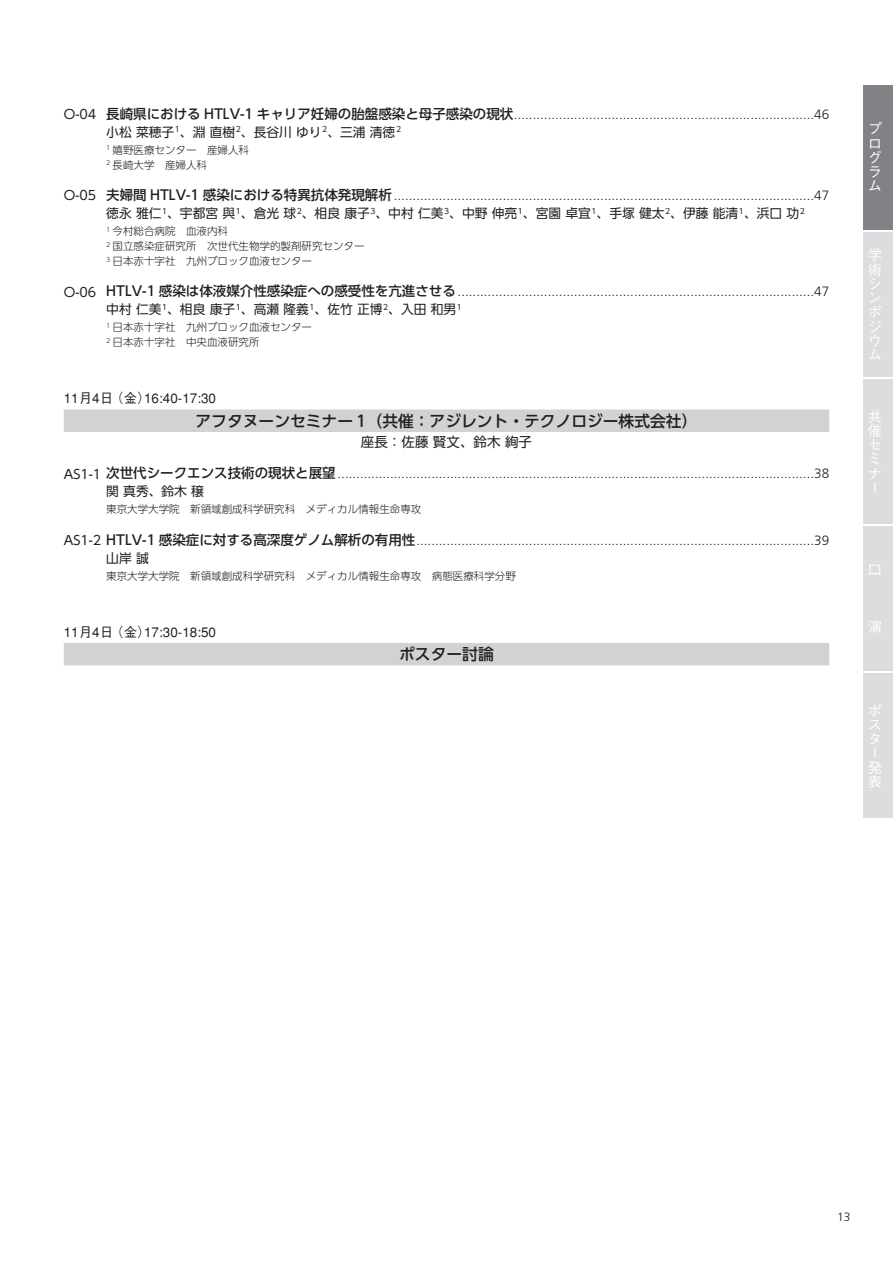
<style>
.page{position:relative;width:893px;height:1263px;background:#fff}
.page>*{position:absolute;margin:0;border:0;box-sizing:border-box;transform-origin:0 0}
.t1{font:500 15.75px "UD Shin Go Pro";color:#231f20}
.t2{font:500 14.25px/14.2px "Gothic BBB Pro";color:#fff;text-align:justify}
.t3{font:300 13.5px "Frutiger LT Std";color:#231f20}
.t4{font:500 13.5px "Gothic BBB";color:#231f20}
.t5{font:13.5px "Shin Go Pro";color:#231f20}
.t6{font:12.75px "UD Shin Go Pr 6 N";color:#231f20}
.t7{font:12.75px "UD Shin Go Pro";color:#231f20}
.t8{font:300 12px "Frutiger LT Std";color:#231f20}
.t9{font:300 10.5px/15px "UD Shin Go Pro";color:#231f20}
.s1{font-family:"UD Shin Go Pro";font-weight:500}
.s2{font-family:"UD Shin Go Pro";font-weight:400;font-size:12.75px}
</style>
<div class="page">
<div style="left:64px;top:409px;width:765px;height:23px;background:#d1d2d4"></div>
<div style="left:64px;top:643px;width:765px;height:22px;background:#d1d2d4"></div>
<div style="left:863px;top:85px;width:30px;height:145px;background:#808285"></div>
<div style="left:863px;top:380px;width:30px;height:144px;background:#dcdddf"></div>
<div style="left:863px;top:526px;width:30px;height:144px;background:#dcdddf"></div>
<div style="left:863px;top:674px;width:30px;height:144px;background:#dcdddf"></div>
<div style="left:863px;top:233px;width:30px;height:144px;background:#dcdddf"></div>
<p class="t7" style="left:64px;top:109px;width:34px">O-04</p>
<p class="t3" style="left:106px;top:106px;width:724px"><span class="s1">長崎県における HTLV-1 キャリア妊婦の胎盤感染と母子感染の現状</span>................................................................................46</p>
<p class="t6" style="left:106px;top:127px;width:296px">小松 菜穂子<sup>1</sup>、淵 直樹<sup>2</sup>、長谷川 ゆり<sup>2</sup>、三浦 清徳<sup>2</sup></p>
<p class="t9" style="left:106px;top:144px;width:144px"><sup>1</sup> 嬉野医療センター　産婦人科<br><sup>2</sup> 長崎大学　産婦人科</p>
<p class="t7" style="left:64px;top:191px;width:34px">O-05</p>
<p class="t3" style="left:106px;top:187px;width:724px"><span class="s1">夫婦間 HTLV-1 感染における特異抗体発現解析</span>................................................................................................................47</p>
<p class="t6" style="left:106px;top:208px;width:700px">徳永 雅仁<sup>1</sup>、宇都宮 與<sup>1</sup>、倉光 球<sup>2</sup>、相良 康子<sup>3</sup>、中村 仁美<sup>3</sup>、中野 伸亮<sup>1</sup>、宮園 卓宜<sup>1</sup>、手塚 健太<sup>2</sup>、伊藤 能清<sup>1</sup>、浜口 功<sup>2</sup></p>
<p class="t9" style="left:106px;top:225px;width:260px"><sup>1</sup> 今村総合病院　血液内科<br><sup>2</sup> 国立感染症研究所　次世代生物学的製剤研究センター<br><sup>3</sup> 日本赤十字社　九州ブロック血液センター</p>
<p class="t7" style="left:64px;top:287px;width:34px">O-06</p>
<p class="t3" style="left:106px;top:284px;width:724px"><span class="s1">HTLV-1 感染は体液媒介性感染症への感受性を亢進させる</span>...............................................................................................47</p>
<p class="t6" style="left:106px;top:305px;width:357px">中村 仁美<sup>1</sup>、相良 康子<sup>1</sup>、高瀬 隆義<sup>1</sup>、佐竹 正博<sup>2</sup>、入田 和男<sup>1</sup></p>
<p class="t9" style="left:106px;top:321px;width:207px"><sup>1</sup> 日本赤十字社　九州ブロック血液センター<br><sup>2</sup> 日本赤十字社　中央血液研究所</p>
<p class="t4" style="left:64px;top:393px;width:154px">11月4日 （金）16:40-17:30</p>
<p class="t1" style="left:196px;top:415px;width:503px">アフタヌーンセミナー 1（共催：アジレント・テクノロジー株式会社）</p>
<p class="t5" style="left:361px;top:437px;width:172px">座長：佐藤 賢文、鈴木 絢子</p>
<p class="t3" style="left:64px;top:466px;width:767px"><span class="s2">AS1-1</span> <span class="s1">次世代シークエンス技術の現状と展望</span>...............................................................................................................................38</p>
<p class="t6" style="left:106px;top:487px;width:99px">関 真秀、鈴木 穣</p>
<p class="t9" style="left:106px;top:503px;width:317px">東京大学大学院　新領域創成科学研究科　メディカル情報生命専攻</p>
<p class="t3" style="left:64px;top:532px;width:767px"><span class="s2">AS1-2</span> <span class="s1">HTLV-1 感染症に対する高深度ゲノム解析の有用性</span>..........................................................................................................39</p>
<p class="t6" style="left:106px;top:553px;width:44px">山岸 誠</p>
<p class="t9" style="left:106px;top:570px;width:411px">東京大学大学院　新領域創成科学研究科　メディカル情報生命専攻　病態医療科学分野</p>
<p class="t4" style="left:64px;top:627px;width:154px">11月4日 （金）17:30-18:50</p>
<p class="t1" style="left:399px;top:648px;width:96px">ポスター討論</p>
<p class="t2" style="left:868px;top:124px;width:16px">プログラム</p>
<p class="t2" style="left:868px;top:250px;width:16px">学術シンポジウム</p>
<p class="t2" style="left:868px;top:411px;width:16px">共催セミナー</p>
<p class="t2" style="left:868px;top:565px;width:16px">口</p>
<p class="t2" style="left:868px;top:622px;width:16px">演</p>
<p class="t2" style="left:868px;top:705px;width:16px">ポスター発表</p>
<p class="t8" style="left:837px;top:1210px;width:15px">13</p>
</div>
